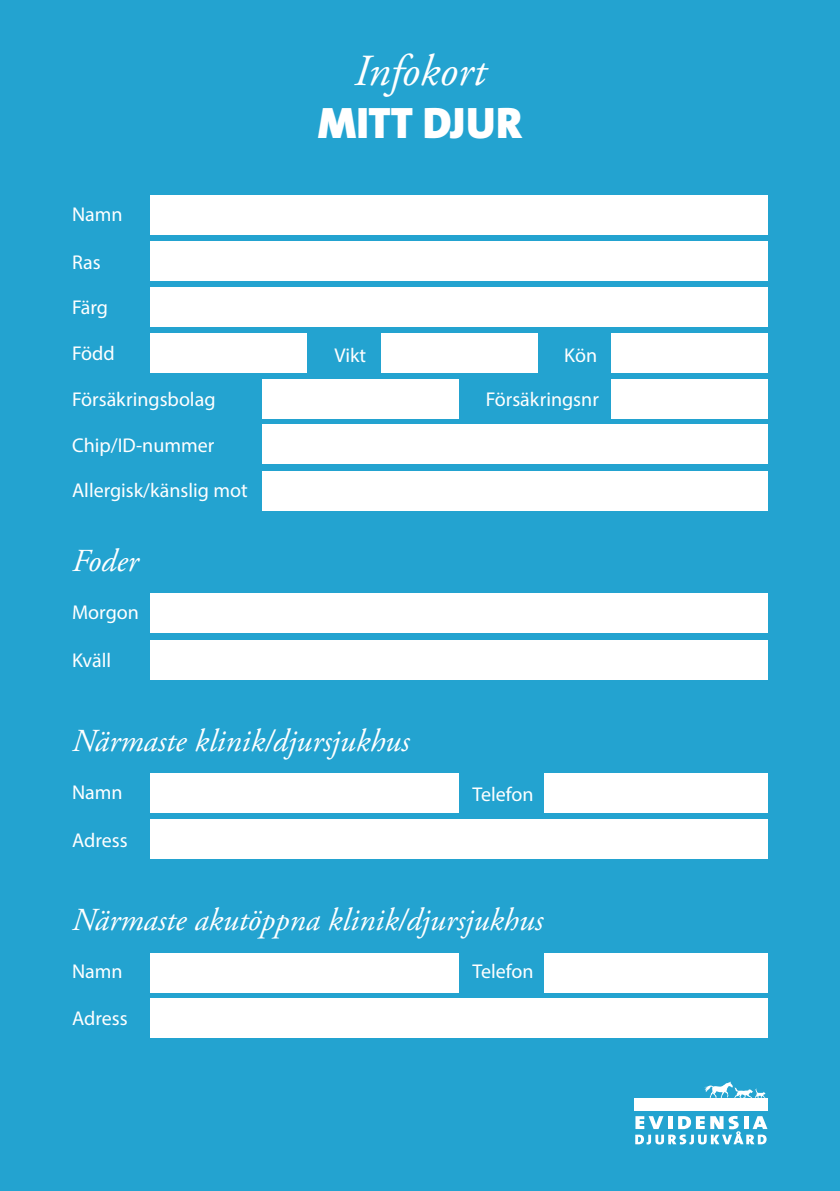
<style>
.page{position:relative;width:840px;height:1191px;background:#fff}
.page>*{position:absolute;margin:0;border:0;box-sizing:border-box;transform-origin:0 0}
.t1{font:italic 44.4px "Adobe Garamond Pro";color:#fff}
.t2{font:44.4px "The Sans Black Caps";color:#fff}
.t3{font:italic 32px "Adobe Garamond Pro";color:#fff}
.t4{font:20px "Myriad Pro";color:#fff}
</style>
<div class="page">
<div style="left:0;top:0;width:839px;height:1191px;background:#23a3d0"></div>
<div style="left:150px;top:195px;width:617px;height:40px;background:#fff"></div>
<div style="left:150px;top:241px;width:617px;height:40px;background:#fff"></div>
<div style="left:150px;top:287px;width:617px;height:40px;background:#fff"></div>
<div style="left:150px;top:333px;width:157px;height:39px;background:#fff"></div>
<div style="left:610px;top:333px;width:157px;height:39px;background:#fff"></div>
<div style="left:380px;top:333px;width:157px;height:39px;background:#fff"></div>
<div style="left:262px;top:379px;width:197px;height:39px;background:#fff"></div>
<div style="left:610px;top:379px;width:157px;height:39px;background:#fff"></div>
<div style="left:262px;top:424px;width:505px;height:40px;background:#fff"></div>
<div style="left:262px;top:471px;width:505px;height:39px;background:#fff"></div>
<div style="left:150px;top:593px;width:617px;height:40px;background:#fff"></div>
<div style="left:150px;top:639px;width:617px;height:40px;background:#fff"></div>
<div style="left:150px;top:773px;width:309px;height:40px;background:#fff"></div>
<div style="left:150px;top:819px;width:617px;height:40px;background:#fff"></div>
<div style="left:544px;top:773px;width:223px;height:40px;background:#fff"></div>
<div style="left:150px;top:953px;width:309px;height:39px;background:#fff"></div>
<div style="left:150px;top:998px;width:617px;height:39px;background:#fff"></div>
<div style="left:544px;top:953px;width:223px;height:39px;background:#fff"></div>
<svg style="left:635px;top:1116px;width:132px;height:28px"></svg>
<div style="left:634px;top:1098px;width:133px;height:13px;background:#fff"></div>
<svg style="left:704px;top:1081px;width:61px;height:17px"></svg>
<p class="t4" style="left:72px;top:202px;width:52px">Namn</p>
<h1 class="t1" style="left:354px;top:44px;width:133px">Infokort</h1>
<h1 class="t2" style="left:317px;top:85px;width:206px">MITT DJUR</h1>
<p class="t4" style="left:72px;top:249px;width:30px">Ras</p>
<p class="t4" style="left:72px;top:295px;width:38px">Färg</p>
<p class="t4" style="left:72px;top:341px;width:44px">Född</p>
<p class="t4" style="left:334px;top:343px;width:33px">Vikt</p>
<p class="t4" style="left:564px;top:343px;width:34px">Kön</p>
<p class="t4" style="left:72px;top:387px;width:145px">Försäkringsbolag</p>
<p class="t4" style="left:485px;top:387px;width:115px">Försäkringsnr</p>
<p class="t4" style="left:72px;top:433px;width:144px">Chip/ID-nummer</p>
<p class="t4" style="left:72px;top:478px;width:177px">Allergisk/känslig mot</p>
<h2 class="t3" style="left:72px;top:541px;width:68px">Foder</h2>
<p class="t4" style="left:72px;top:599px;width:68px">Morgon</p>
<p class="t4" style="left:72px;top:648px;width:41px">Kväll</p>
<h2 class="t3" style="left:72px;top:721px;width:339px">Närmaste klinik/djursjukhus</h2>
<p class="t4" style="left:72px;top:779px;width:52px">Namn</p>
<p class="t4" style="left:72px;top:827px;width:57px">Adress</p>
<p class="t4" style="left:472px;top:781px;width:62px">Telefon</p>
<h2 class="t3" style="left:72px;top:901px;width:472px">Närmaste akutöppna klinik/djursjukhus</h2>
<p class="t4" style="left:472px;top:959px;width:62px">Telefon</p>
<p class="t4" style="left:72px;top:959px;width:52px">Namn</p>
<p class="t4" style="left:72px;top:1006px;width:57px">Adress</p>
</div>
